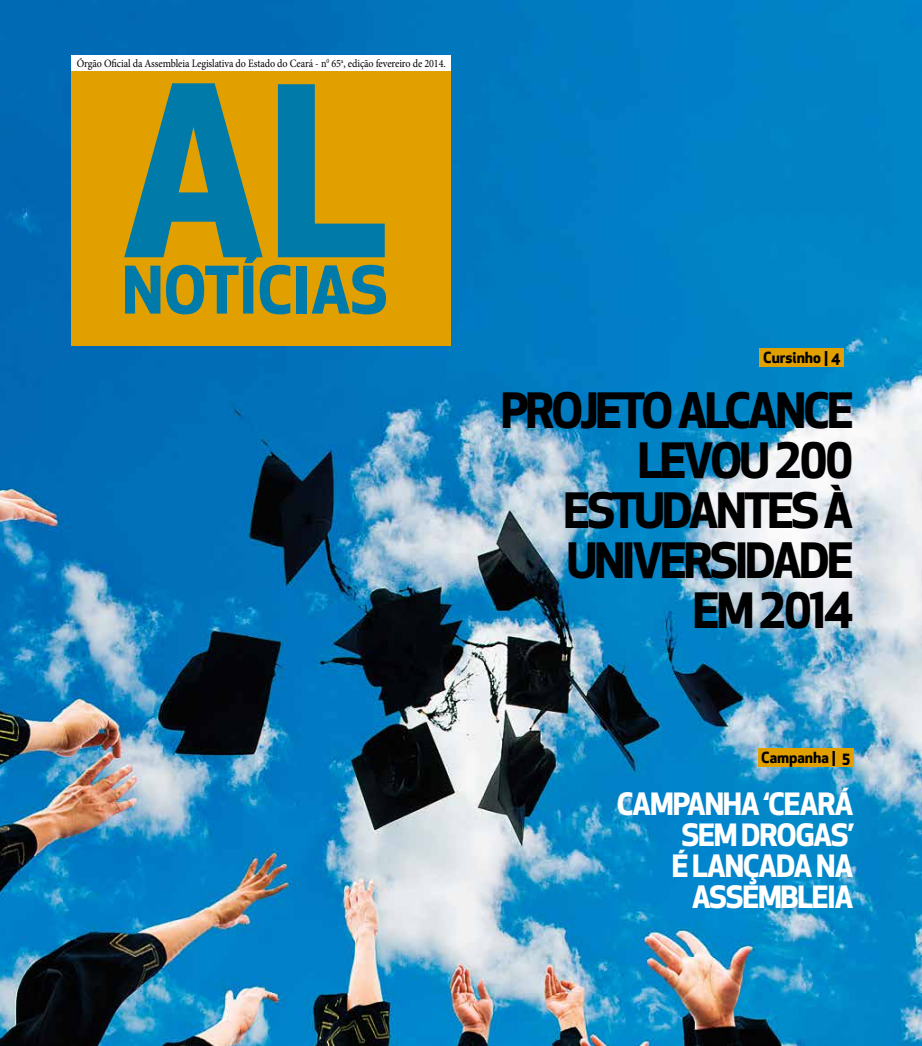
<style>
.page{position:relative;width:922px;height:1046px;background:#fff}
.page>*{position:absolute;margin:0;border:0;box-sizing:border-box;transform-origin:0 0}
.t1{font:700 63.88px "Apex New";color:#007ba9}
.t2{font:700 47.5px/50px "Apex New";letter-spacing:-.06em;color:#000;text-align:right}
.t3{font:700 30px/31.2px "Apex New";letter-spacing:-.04em;color:#fff;text-align:right}
.t4{font:700 15px "Apex New";color:#000}
.t5{font:11.25px "Minion Pro";letter-spacing:-.01em;color:#000;scale:.9 1}
</style>
<div class="page">
<img style="left:0;top:0;width:921px;height:1045px">
<div style="left:71px;top:55px;width:380px;height:16px;background:#fff"></div>
<div style="left:71px;top:71px;width:380px;height:274px;background:#e2a000"></div>
<svg style="left:124px;top:83px;width:260px;height:174px"></svg>
<div style="left:759px;top:348px;width:84px;height:18px;background:#e2a000"></div>
<div style="left:757px;top:748px;width:96px;height:18px;background:#e2a000"></div>
<p class="t5" style="left:77px;top:56px;width:411px">Órgão Oficial da Assembleia Legislativa do Estado do Ceará - n<sup>0</sup> 65<sup>a</sup>, edição fevereiro de 2014.</p>
<h1 class="t1" style="left:122px;top:244px;width:267px">NOTÍCIAS</h1>
<h3 class="t4" style="left:763px;top:346px;width:79px">CURSINHO | 4</h3>
<h2 class="t2" style="left:500px;top:383px;width:354px">PROJETO ALCANCE<br>LEVOU 200<br>ESTUDANTES À<br>UNIVERSIDADE<br>EM 2014</h2>
<h3 class="t4" style="left:761px;top:746px;width:90px">CAMPANHA | 5</h3>
<h3 class="t3" style="left:616px;top:786px;width:238px">CAMPANHA ‘CEARÁ<br>SEM DROGAS’<br>É LANÇADA NA<br>ASSEMBLEIA</h3>
</div>
